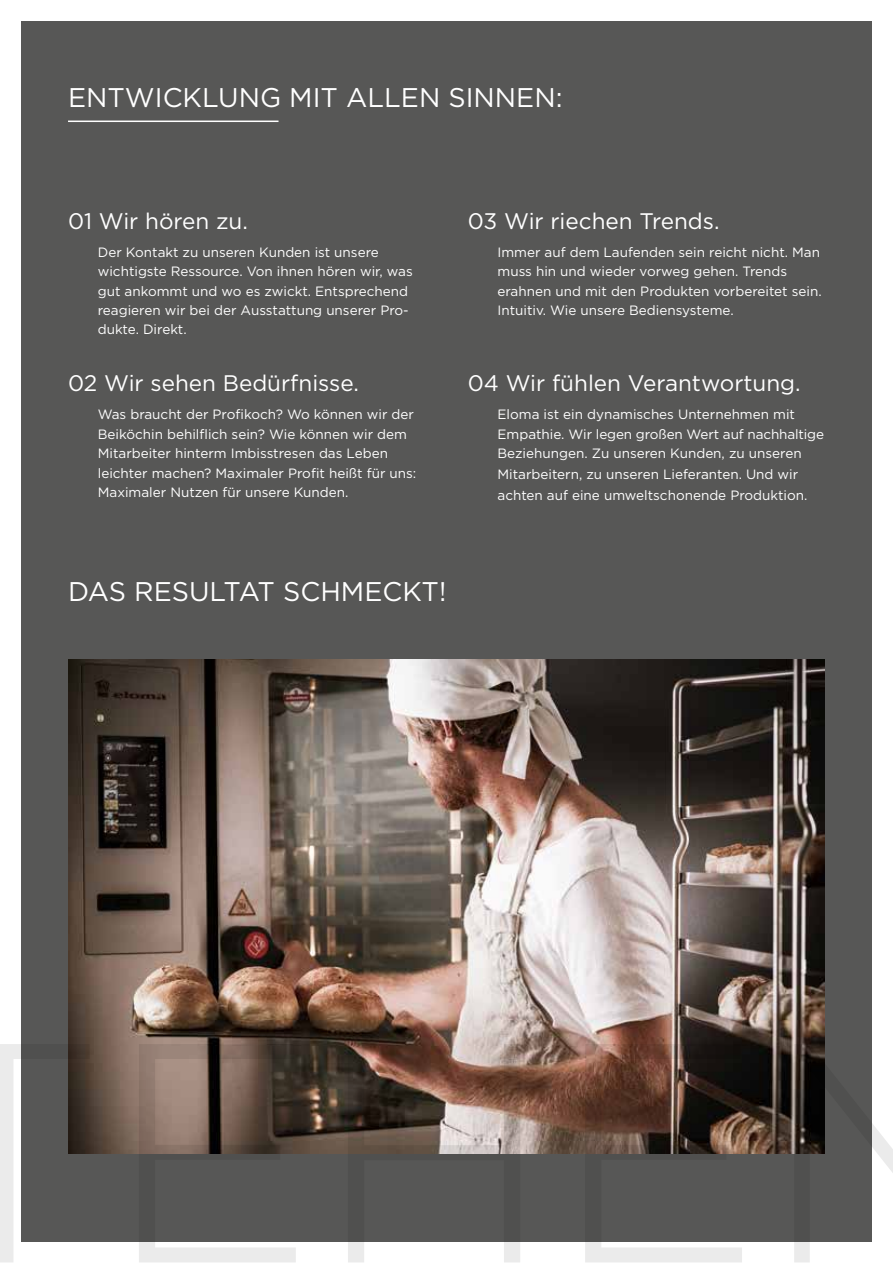
<style>
.page{position:relative;width:893px;height:1263px;background:#fff}
.page>*{position:absolute;margin:0;border:0;box-sizing:border-box;transform-origin:0 0}
.t1{font:27px "Gotham";color:#fff}
.t2{font:22.5px "Gotham";color:#fff}
.t3{font:13.5px/19.5px "Gotham";color:#fff}
</style>
<div class="page">
<div style="left:21px;top:21px;width:851px;height:1221px;background:#575756"></div>
<hr style="left:68px;top:121px;width:211px;height:1px;background:#fff">
<img style="left:68px;top:659px;width:757px;height:494px">
<h1 class="t1" style="left:68px;top:80px;width:496px">ENTWICKLUNG MIT ALLEN SINNEN:</h1>
<h2 class="t2" style="left:68px;top:206px;width:181px">01 Wir hören zu.</h2>
<p class="t3" style="left:98px;top:242px;width:316px">Der Kontakt zu unseren Kunden ist unsere wichtigste Ressource. Von ihnen hören wir, was gut ankommt und wo es zwickt. Entsprechend reagieren wir bei der Ausstattung unserer Pro&shy;dukte. Direkt.</p>
<h2 class="t2" style="left:68px;top:369px;width:293px">02 Wir sehen Bedürfnisse.</h2>
<p class="t3" style="left:98px;top:404px;width:320px">Was braucht der Profikoch? Wo können wir der Beiköchin behilflich sein? Wie können wir dem Mitarbeiter hinterm Imbisstresen das Leben leichter machen? Maximaler Profit heißt für uns:<br>Maximaler Nutzen für unsere Kunden.</p>
<h2 class="t2" style="left:468px;top:206px;width:253px">03 Wir riechen Trends.</h2>
<p class="t3" style="left:497px;top:242px;width:326px">Immer auf dem Laufenden sein reicht nicht. Man muss hin und wieder vorweg gehen. Trends erahnen und mit den Produkten vorbereitet sein.<br>Intuitiv. Wie unsere Bediensysteme.</p>
<h2 class="t2" style="left:468px;top:369px;width:334px">04 Wir fühlen Verantwortung.</h2>
<p class="t3" style="left:497px;top:404px;width:328px">Eloma ist ein dynamisches Unternehmen mit<br>Empathie. Wir legen großen Wert auf nachhaltige<br>Beziehungen. Zu unseren Kunden, zu unseren</p>
<p class="t3" style="left:497px;top:463px;width:311px;line-height:21px">Mitarbeitern, zu unseren Lieferanten. Und wir achten auf eine umweltschonende Produktion.</p>
<h1 class="t1" style="left:68px;top:574px;width:380px">DAS RESULTAT SCHMECKT!</h1>
</div>
